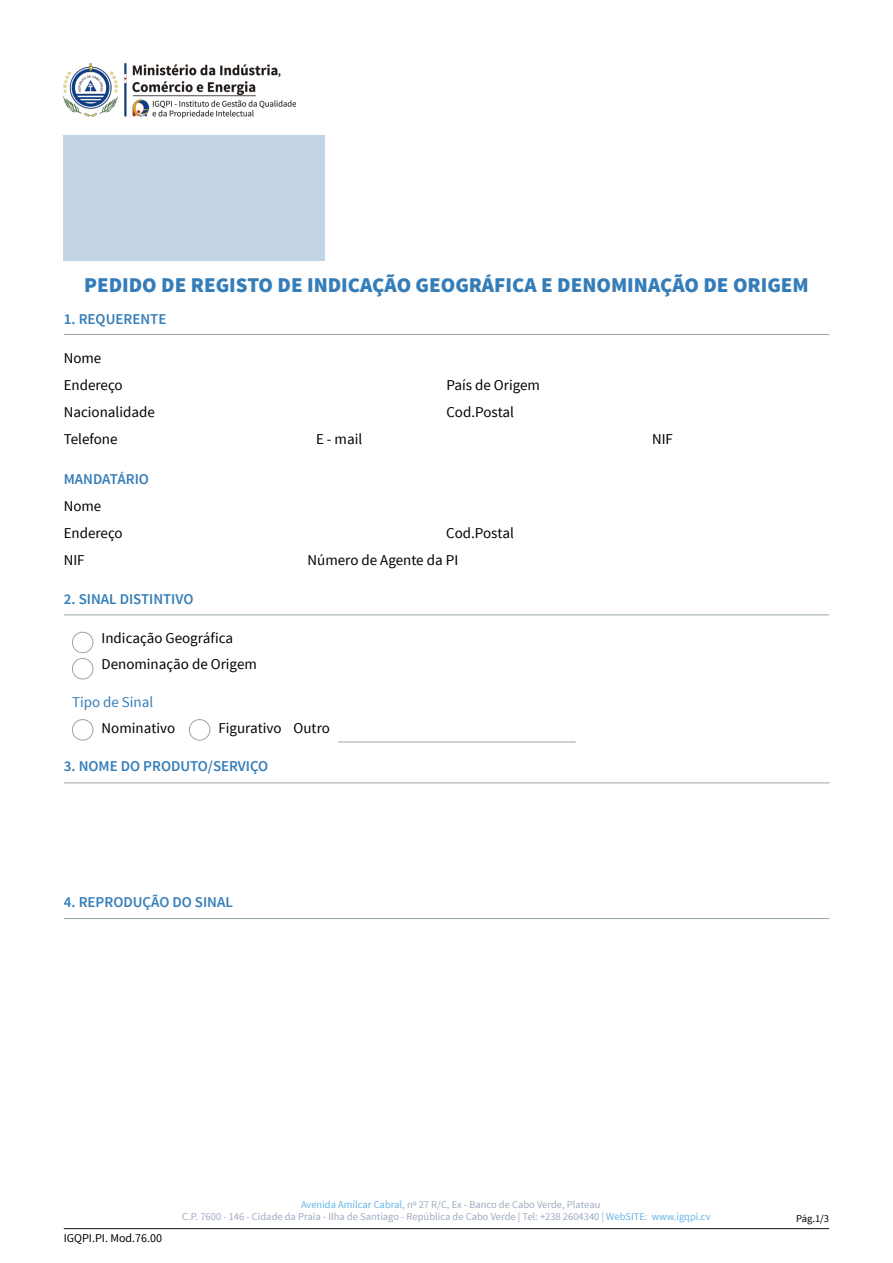
<style>
.page{position:relative;width:893px;height:1263px;background:#fff}
.page>*{position:absolute;margin:0;border:0;box-sizing:border-box;transform-origin:0 0}
.t1{font:900 21px "Source Sans Pro";color:#347db9}
.t2{font:15px/26.2px "Source Sans Pro";color:#000101}
.t3{font:600 15px "Source Sans Pro";color:#347db9}
.t4{font:15px "Source Sans Pro";color:#337db9}
.t5{font:12px "Source Sans Pro";color:#000}
.t6{font:10.5px/12.6px "Source Sans Pro";color:#9eaabf}
.t7{font:10.5px "Source Sans Pro";color:#000101}
.s1{color:#64b5e5}
</style>
<div class="page">
<hr style="left:64px;top:334px;width:765px;height:1px;background:#98a5ab">
<hr style="left:64px;top:614px;width:765px;height:1px;background:#98a5ab">
<img style="left:64px;top:64px;width:231px;height:54px">
<div style="left:72px;top:632px;width:21px;height:21px;border:1px solid #98a5ab;border-radius:50%"></div>
<div style="left:72px;top:658px;width:21px;height:21px;border:1px solid #98a5ab;border-radius:50%"></div>
<div style="left:72px;top:719px;width:21px;height:21px;border:1px solid #98a5ab;border-radius:50%"></div>
<div style="left:189px;top:719px;width:21px;height:21px;border:1px solid #98a5ab;border-radius:50%"></div>
<hr style="left:338px;top:742px;width:238px;height:1px;background:#98a5ab">
<hr style="left:64px;top:782px;width:765px;height:1px;background:#98a5ab">
<hr style="left:64px;top:918px;width:765px;height:1px;background:#98a5ab">
<div style="left:64px;top:135px;width:261px;height:126px;background:#c3d5e5"></div>
<hr style="left:64px;top:1228px;width:765px;height:1px;background:#091519">
<h1 class="t1" style="left:84px;top:271px;width:726px">PEDIDO DE REGISTO DE INDICAÇÃO GEOGRÁFICA E DENOMINAÇÃO DE ORIGEM</h1>
<p class="t3" style="left:64px;top:309px;width:104px">1. REQUERENTE</p>
<p class="t2" style="left:64px;top:344px;width:39px">Nome</p>
<p class="t2" style="left:64px;top:371px;width:60px">Endereço</p>
<p class="t2" style="left:64px;top:398px;width:93px">Nacionalidade</p>
<p class="t2" style="left:64px;top:425px;width:55px">Telefone</p>
<p class="t2" style="left:316px;top:426px;width:48px">E - mail</p>
<p class="t3" style="left:64px;top:469px;width:87px">MANDATÁRIO</p>
<p class="t2" style="left:64px;top:492px;width:39px">Nome</p>
<p class="t2" style="left:64px;top:520px;width:60px">Endereço</p>
<p class="t2" style="left:446px;top:371px;width:95px">País de Origem</p>
<p class="t2" style="left:446px;top:398px;width:69px">Cod.Postal</p>
<p class="t2" style="left:446px;top:520px;width:69px">Cod.Postal</p>
<p class="t2" style="left:64px;top:547px;width:22px">NIF</p>
<p class="t3" style="left:64px;top:589px;width:131px">2. SINAL DISTINTIVO</p>
<p class="t2" style="left:102px;top:625px;width:157px">Indicação Geográfica<br>Denominação de Origem</p>
<p class="t4" style="left:72px;top:692px;width:83px">Tipo de Sinal</p>
<p class="t2" style="left:308px;top:547px;width:152px">Número de Agente da PI</p>
<p class="t2" style="left:102px;top:715px;width:75px">Nominativo</p>
<p class="t2" style="left:218px;top:715px;width:113px">Figurativo Outro</p>
<p class="t3" style="left:64px;top:756px;width:206px">3. NOME DO PRODUTO/SERVIÇO</p>
<p class="t3" style="left:64px;top:892px;width:171px">4. REPRODUÇÃO DO SINAL</p>
<p class="t2" style="left:652px;top:425px;width:22px">NIF</p>
<p class="t5" style="left:64px;top:1230px;width:100px">IGQPI.PI. Mod.76.00</p>
<p class="t6" style="left:182px;top:1198px;width:530px;text-indent:119px"><span class="s1">Avenida Amílcar Cabral</span>, nº 27 R/C, Ex - Banco de Cabo Verde, Plateau<br>C.P. 7600 - 146 - Cidade da Praia - Ilha de Santiago - República de Cabo Verde | Tel: +238 2604340 | <span class="s1">WebSITE: www.igqpi.cv</span></p>
<p class="t7" style="left:796px;top:1211px;width:34px">Pág.1/3</p>
</div>
